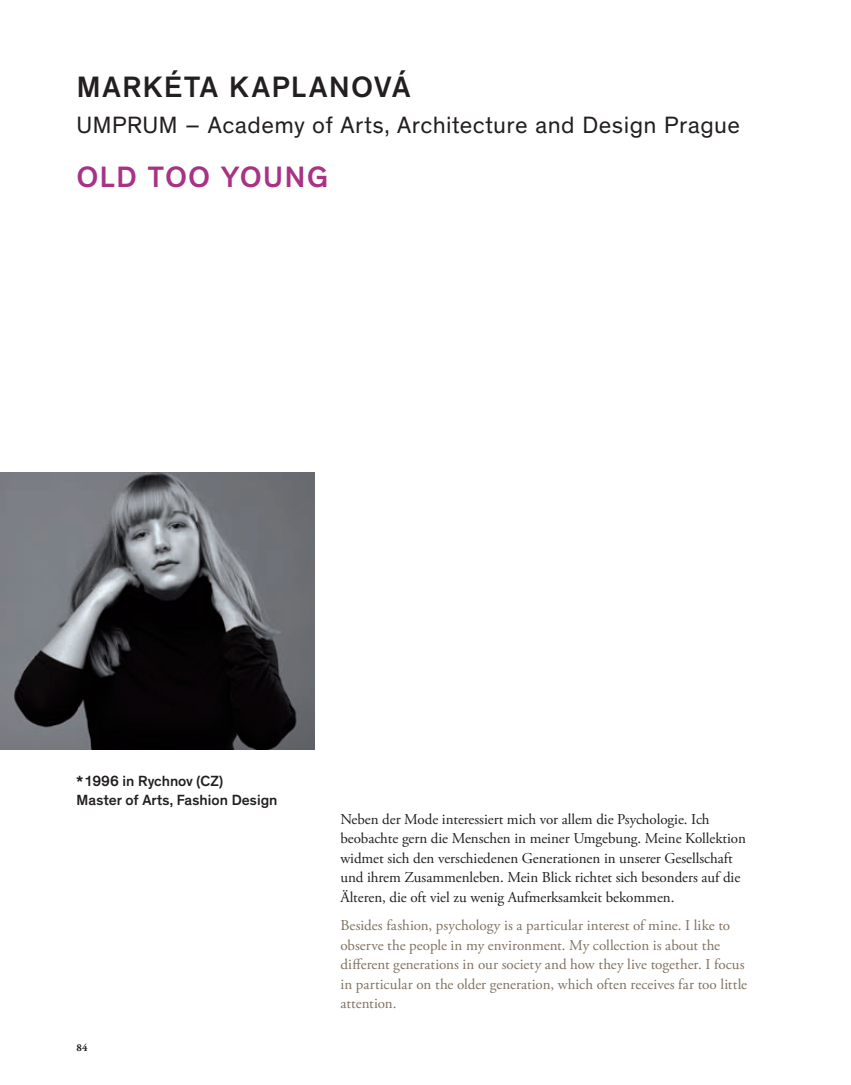
<style>
.page{position:relative;width:851px;height:1085px;background:#fff}
.page>*{position:absolute;margin:0;border:0;box-sizing:border-box;transform-origin:0 0}
.t1{font:500 30px "Theinhardt";letter-spacing:.06em;color:#231f20}
.t2{font:500 30px "Theinhardt";letter-spacing:.06em;color:#a83385}
.t3{font:24px "Theinhardt";letter-spacing:.02em;color:#231f20}
.t4{font:15px/19.5px "Adobe Garamond Pro";letter-spacing:-.005em;color:#231f20}
.t5{font:15px/19.5px "Adobe Garamond Pro";color:#807262}
.t6{font:500 15px "Theinhardt";color:#231f20}
.t7{font:700 10.5px "Adobe Garamond Pro";color:#231f20}
</style>
<div class="page">
<img style="left:0;top:472px;width:315px;height:277px">
<p class="t1" style="left:77px;top:69px;width:335px">MARKÉTA KAPLANOVÁ</p>
<p class="t3" style="left:77px;top:111px;width:665px">UMPRUM – Academy of Arts, Architecture and Design Prague</p>
<p class="t2" style="left:77px;top:159px;width:253px">OLD TOO YOUNG</p>
<p class="t6" style="left:77px;top:771px;width:148px">*1996 in Rychnov (CZ)</p>
<p class="t6" style="left:77px;top:791px;width:202px">Master of Arts, Fashion Design</p>
<p class="t7" style="left:77px;top:1040px;width:12px">84</p>
<p class="t4" style="left:340px;top:809px;width:407px">Neben der Mode interessiert mich vor allem die Psychologie. Ich beobachte gern die Menschen in meiner Umgebung. Meine Kollektion widmet sich den verschiedenen Generationen in unserer Gesellschaft und ihrem Zusammenleben. Mein Blick richtet sich besonders auf die Älteren, die oft viel zu wenig Aufmerksamkeit bekommen.</p>
<p class="t5" style="left:340px;top:916px;width:408px">Besides fashion, psychology is a particular interest of mine. I like to observe the people in my environment. My collection is about the different generations in our society and how they live together. I focus in particular on the older generation, which often receives far too little attention.</p>
</div>
